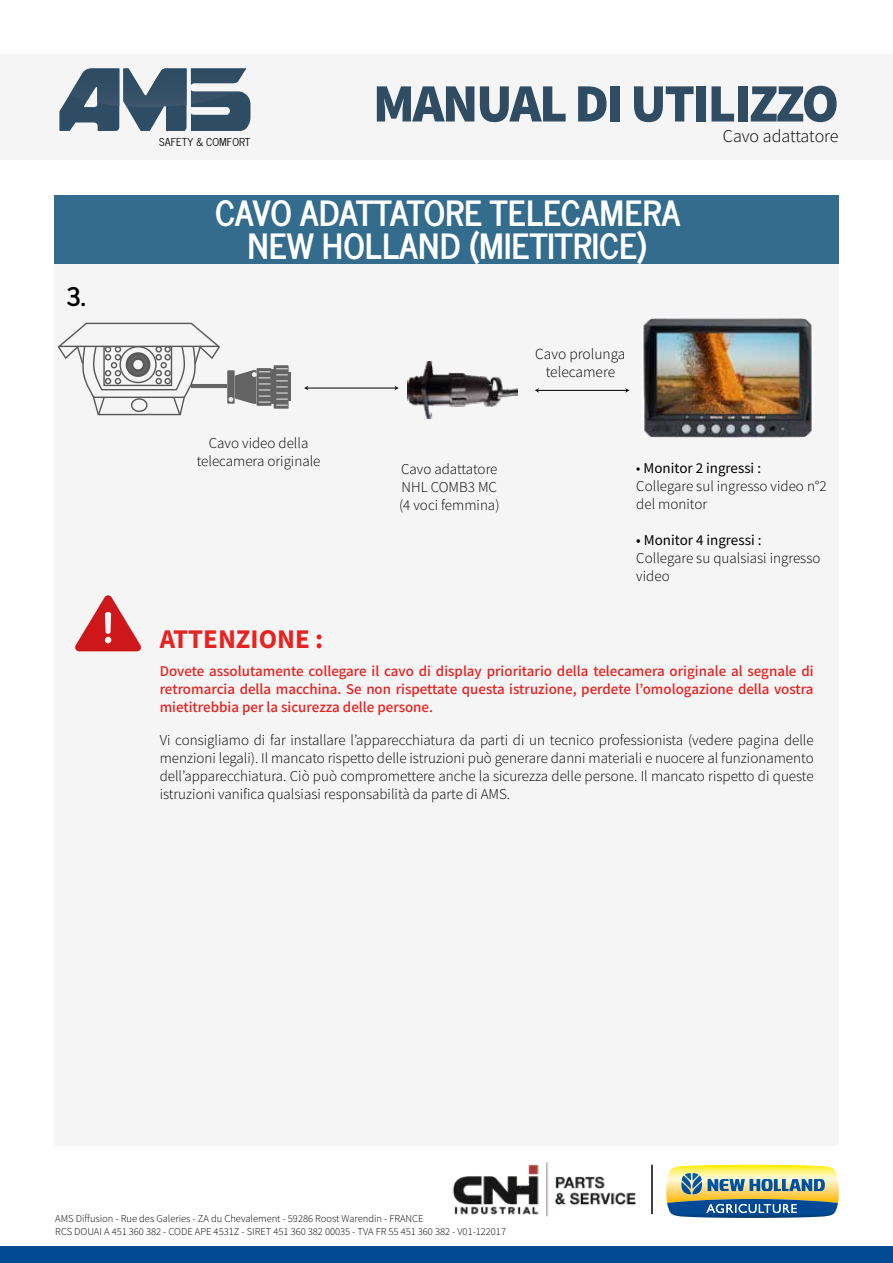
<style>
.page{position:relative;width:893px;height:1263px;background:#fff}
.page>*{position:absolute;margin:0;border:0;box-sizing:border-box;transform-origin:0 0}
.t1{font:900 54px "Mada";letter-spacing:-.04em;color:#2f4c63}
.t2{font:700 34.5px/33px "News Cycle";color:#fff;text-align:center}
.t3{font:700 27px "Mada";color:#e52321}
.t4{font:700 25.5px "News Cycle";color:#000}
.t5{font:300 18px "Mada";letter-spacing:-.005em;color:#000}
.t6{font:300 15.3px/18.5px "Mada";color:#000;text-align:center}
.t7{font:300 15px/18px "Mada";color:#000}
.t8{font:500 15px/18px "Mada";color:#e52321;text-align:justify}
.t9{font:15px "Mada";color:#000}
.t10{font:10.8px "News Cycle";color:#010202}
.t11{font:300 10.5px/12.6px "Mada";color:#000}
.s1{font-weight:400}
</style>
<div class="page">
<div style="left:0;top:54px;width:893px;height:106px;background:#f5f5f5"></div>
<svg style="left:59px;top:68px;width:191px;height:63px"></svg>
<img style="left:69px;top:68px;width:50px;height:38px">
<img style="left:452px;top:1162px;width:185px;height:55px">
<svg style="left:666px;top:1165px;width:173px;height:53px;background:#97a88c"></svg>
<hr style="left:651px;top:1165px;width:2px;height:49px;background:#000">
<div style="left:0;top:1247px;width:893px;height:16px;background:#014a94"></div>
<div style="left:55px;top:196px;width:784px;height:950px;background:#f5f5f5"></div>
<div style="left:55px;top:196px;width:784px;height:68px;background:#346c8d"></div>
<hr style="left:307px;top:388px;width:89px;height:1px;background:#000">
<svg style="left:304px;top:386px;width:5px;height:4px"></svg>
<svg style="left:394px;top:386px;width:5px;height:4px"></svg>
<hr style="left:537px;top:390px;width:90px;height:1px;background:#000">
<svg style="left:535px;top:388px;width:4px;height:5px"></svg>
<svg style="left:625px;top:388px;width:4px;height:5px"></svg>
<img style="left:407px;top:361px;width:110px;height:58px">
<img style="left:643px;top:318px;width:169px;height:119px">
<svg style="left:57px;top:322px;width:163px;height:94px"></svg>
<hr style="left:191px;top:384px;width:36px;height:4px;background:#646363">
<div style="left:274px;top:365px;width:15px;height:44px;background:#646363"></div>
<div style="left:227px;top:370px;width:8px;height:34px;background:#868585"></div>
<svg style="left:228px;top:368px;width:63px;height:38px"></svg>
<svg style="left:75px;top:595px;width:66px;height:56px"></svg>
<p class="t10" style="left:159px;top:133px;width:93px">SAFETY &amp; COMFORT</p>
<h1 class="t1" style="left:373px;top:72px;width:468px">MANUAL DI UTILIZZO</h1>
<p class="t5" style="left:723px;top:126px;width:117px">Cavo adattatore</p>
<h3 class="t4" style="left:66px;top:274px;width:21px">3.</h3>
<h2 class="t2" style="left:215px;top:194px;width:467px">CAVO ADATTATORE TELECAMERA<br>NEW HOLLAND (MIETITRICE)</h2>
<p class="t7" style="left:197px;top:435px;width:125px;text-align:center">Cavo video della telecamera originale</p>
<h3 class="t3" style="left:160px;top:624px;width:165px">ATTENZIONE :</h3>
<p class="t6" style="left:535px;top:345px;width:92px">Cavo prolunga telecamere</p>
<p class="t7" style="left:399px;top:460px;width:102px">Cavo adattatore<br>NHL COMB3 MC (4 voci femmina)</p>
<p class="t7" style="left:636px;top:460px;width:192px">• <span class="s1">Monitor 2 ingressi :<br></span>Collegare sul ingresso video n°2 del monitor</p>
<p class="t9" style="left:636px;top:532px;width:127px">• Monitor 4 ingressi :</p>
<p class="t7" style="left:636px;top:550px;width:186px">Collegare su qualsiasi ingresso video</p>
<p class="t8" style="left:160px;top:663px;width:655px">Dovete assolutamente collegare il cavo di display prioritario della telecamera originale al segnale di retromarcia della macchina. Se non rispettate questa istruzione, perdete l’omologazione della vostra mietitrebbia per la sicurezza delle persone.</p>
<p class="t7" style="left:160px;top:732px;width:656px;text-align:justify">Vi consigliamo di far installare l’apparecchiatura da parti di un tecnico professionista (vedere pagina delle menzioni legali). Il mancato rispetto delle istruzioni può generare danni materiali e nuocere al funzionamento dell’apparecchiatura. Ciò può compromettere anche la sicurezza delle persone. Il mancato rispetto di queste istruzioni vanifica qualsiasi responsabilità da parte di AMS.</p>
<p class="t11" style="left:55px;top:1213px;width:452px">AMS Diffusion - Rue des Galeries - ZA du Chevalement - 59286 Roost Warendin - FRANCE<br>RCS DOUAI A 451 360 382 - CODE APE 4531Z - SIRET 451 360 382 00035 - TVA FR 55 451 360 382 - V01-122017</p>
</div>
